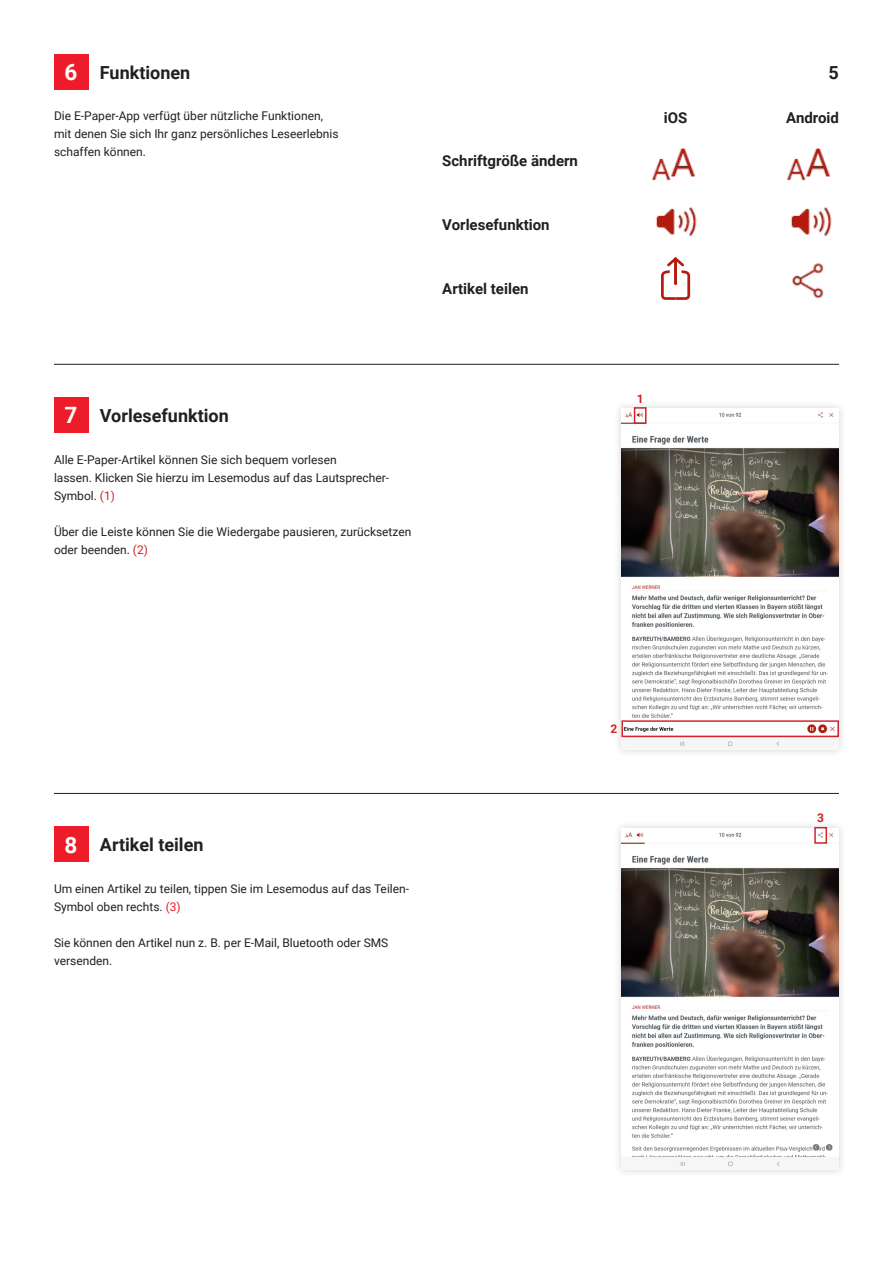
<style>
.page{position:relative;width:893px;height:1263px;background:#fff}
.page>*{position:absolute;margin:0;border:0;box-sizing:border-box;transform-origin:0 0}
.t1{font:700 22.5px "Roboto";color:#fff}
.t2{font:700 18px "Roboto";color:#231f20}
.t3{font:700 15px "Roboto";color:#231f20}
.t4{font:12px "Roboto";color:#231f20}
.t5{font:700 12px "Roboto";color:#d1232a}
.s1{color:#d1232a}
.s2{color:#ee1c28}
</style>
<div class="page">
<div style="left:54px;top:54px;width:34px;height:36px;background:#ee1c28"></div>
<img style="left:787px;top:148px;width:44px;height:33px">
<img style="left:652px;top:148px;width:44px;height:33px">
<img style="left:791px;top:207px;width:41px;height:29px">
<img style="left:656px;top:207px;width:41px;height:29px">
<img style="left:791px;top:263px;width:33px;height:36px">
<svg style="left:661px;top:257px;width:29px;height:43px"></svg>
<div style="left:54px;top:397px;width:34px;height:36px;background:#ee1c28"></div>
<div style="left:54px;top:826px;width:34px;height:36px;background:#ee1c28"></div>
<div style="left:613px;top:400px;width:234px;height:357px;background:#231f20;opacity:.2"></div>
<img style="left:621px;top:408px;width:218px;height:341px">
<hr style="left:54px;top:364px;width:785px;height:1px;background:#231f20">
<hr style="left:54px;top:793px;width:785px;height:1px;background:#231f20">
<div style="left:634px;top:407px;width:13px;height:17px;border:2px solid #d1232a"></div>
<div style="left:621px;top:720px;width:218px;height:17px;border:2px solid #d1232a"></div>
<div style="left:613px;top:820px;width:234px;height:357px;background:#231f20;opacity:.2"></div>
<img style="left:621px;top:828px;width:218px;height:341px">
<div style="left:814px;top:827px;width:13px;height:17px;border:2px solid #d1232a"></div>
<p class="t1" style="left:65px;top:57px;width:14px">6</p>
<p class="t2" style="left:100px;top:60px;width:92px">Funktionen</p>
<p class="t2" style="left:829px;top:60px;width:12px">5</p>
<p class="t4" style="left:54px;top:108px;width:270px">Die E-Paper-App verfügt über nützliche Funktionen,</p>
<p class="t4" style="left:54px;top:126px;width:286px">mit denen Sie sich Ihr ganz persönliches Leseerlebnis</p>
<p class="t4" style="left:54px;top:144px;width:94px">schaffen können.</p>
<p class="t3" style="left:442px;top:150px;width:137px">Schriftgröße ändern</p>
<p class="t3" style="left:442px;top:214px;width:109px">Vorlesefunktion</p>
<p class="t3" style="left:442px;top:278px;width:88px">Artikel teilen</p>
<p class="t1" style="left:65px;top:400px;width:14px">7</p>
<p class="t2" style="left:100px;top:403px;width:130px">Vorlesefunktion</p>
<p class="t4" style="left:54px;top:451px;width:284px">Alle E-Paper-Artikel können Sie sich bequem vorlesen</p>
<p class="t4" style="left:54px;top:469px;width:337px">lassen. Klicken Sie hierzu im Lesemodus auf das Lautsprecher-</p>
<p class="t4" style="left:54px;top:487px;width:62px">Symbol. <span class="s1">(1)</span></p>
<p class="t4" style="left:54px;top:523px;width:359px">Über die Leiste können Sie die Wiedergabe pausieren, zurücksetzen</p>
<p class="t4" style="left:54px;top:541px;width:95px">oder beenden. <span class="s1">(2)</span></p>
<p class="t3" style="left:664px;top:107px;width:25px">iOS</p>
<p class="t3" style="left:786px;top:107px;width:54px">Android</p>
<p class="t5" style="left:637px;top:390px;width:8px">1</p>
<p class="t1" style="left:65px;top:829px;width:14px">8</p>
<p class="t2" style="left:100px;top:832px;width:105px">Artikel teilen</p>
<p class="t4" style="left:54px;top:880px;width:357px">Um einen Artikel zu teilen, tippen Sie im Lesemodus auf das Teilen-</p>
<p class="t4" style="left:54px;top:898px;width:128px">Symbol oben rechts. <span class="s2">(3)</span></p>
<p class="t4" style="left:54px;top:934px;width:336px">Sie können den Artikel nun z. B. per E-Mail, Bluetooth oder SMS</p>
<p class="t4" style="left:54px;top:952px;width:60px">versenden.</p>
<p class="t5" style="left:611px;top:720px;width:8px">2</p>
<p class="t5" style="left:817px;top:809px;width:8px">3</p>
</div>
